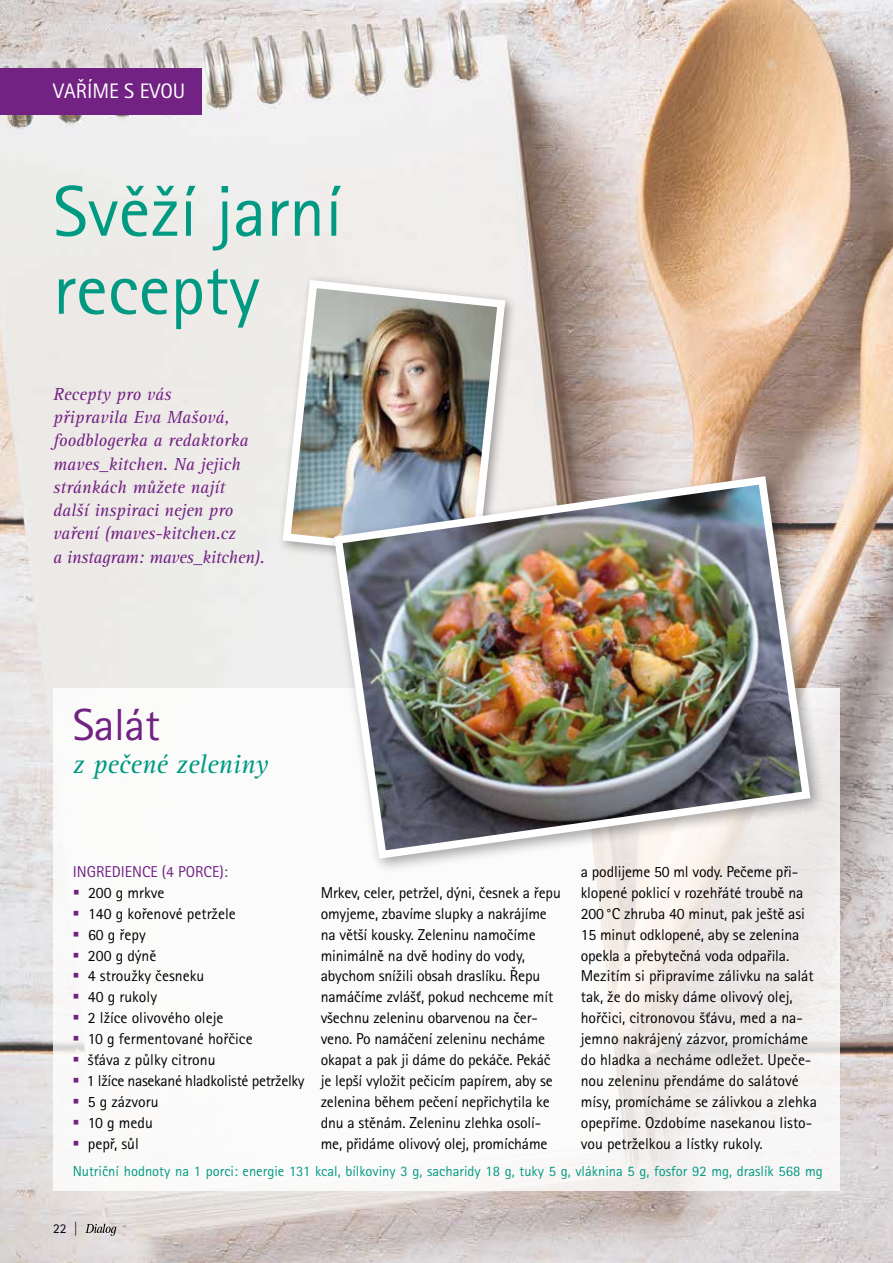
<style>
.page{position:relative;width:893px;height:1263px;background:#fff}
.page>*{position:absolute;margin:0;border:0;box-sizing:border-box;transform-origin:0 0}
.t1{font:72px/78px "Rotis Sans Serif Pro";color:#009982}
.t2{font:45px "Rotis Sans Serif Pro";letter-spacing:-.01em;color:#722283}
.t3{font:italic 27px "Rotis Serif Pro";color:#009982}
.t4{font:21px "Rotis Sans Serif Pro";color:#fff}
.t5{font:italic 18px/23.2px "Rotis Serif Pro";color:#722283}
.t6{font:15.75px/21px "Rotis Sans Serif Pro";letter-spacing:-.01em;color:#000}
.t7{font:15.75px "Rotis Sans Serif Pro";color:#722283}
.t8{font:14.55px "Rotis Sans Serif Pro";color:#009982}
.t9{font:13.5px "Rotis Sans Serif Pro";color:#000}
</style>
<div class="page">
<img style="left:0;top:0;width:893px;height:1263px">
<div style="left:0;top:68px;width:201px;height:46px;background:#722283"></div>
<svg style="left:53px;top:688px;width:787px;height:503px"></svg>
<div style="left:277px;top:275px;width:241px;height:299px;background:#eeedeb"></div>
<img style="left:281px;top:278px;width:228px;height:276px">
<div style="left:327px;top:469px;width:499px;height:405px;background:#000;opacity:.35"></div>
<img style="left:330px;top:472px;width:485px;height:391px">
<svg style="left:85px;top:1224px;width:31px;height:12px"></svg>
<svg style="left:74px;top:890px;width:5px;height:4px"></svg>
<svg style="left:74px;top:910px;width:5px;height:5px"></svg>
<svg style="left:74px;top:931px;width:5px;height:5px"></svg>
<svg style="left:74px;top:952px;width:5px;height:5px"></svg>
<svg style="left:74px;top:973px;width:4px;height:5px"></svg>
<svg style="left:74px;top:994px;width:4px;height:5px"></svg>
<svg style="left:74px;top:1015px;width:4px;height:5px"></svg>
<svg style="left:74px;top:1036px;width:4px;height:5px"></svg>
<svg style="left:74px;top:1057px;width:4px;height:5px"></svg>
<svg style="left:74px;top:1078px;width:4px;height:5px"></svg>
<svg style="left:74px;top:1099px;width:4px;height:4px"></svg>
<svg style="left:74px;top:1120px;width:4px;height:4px"></svg>
<svg style="left:74px;top:1141px;width:4px;height:4px"></svg>
<h3 class="t4" style="left:53px;top:79px;width:134px">VAŘÍME S EVOU</h3>
<h1 class="t1" style="left:53px;top:173px;width:291px">Svěží jarní recepty</h1>
<p class="t5" style="left:53px;top:383px;width:213px">Recepty pro vás<br>připravila Eva Mašová, foodblogerka a redaktorka maves_kitchen. Na jejich stránkách můžete najít další inspiraci nejen pro vaření (maves-kitchen.cz<br>a instagram: maves_kitchen).</p>
<h2 class="t2" style="left:73px;top:699px;width:89px">Salát</h2>
<h3 class="t3" style="left:73px;top:748px;width:197px">z pečené zeleniny</h3>
<p class="t7" style="left:73px;top:862px;width:157px">INGREDIENCE (4 PORCE):</p>
<p class="t6" style="left:87px;top:882px;width:219px">200 g mrkve<br>140 g kořenové petržele<br>60 g řepy<br>200 g dýně<br>4 stroužky česneku<br>40 g rukoly<br>2 lžíce olivového oleje<br>10 g fermentované hořčice<br>šťáva z půlky citronu<br>1 lžíce nasekané hladkolisté petrželky<br>5 g zázvoru<br>10 g medu<br>pepř, sůl</p>
<p class="t6" style="left:321px;top:882px;width:242px">Mrkev, celer, petržel, dýni, česnek a řepu omyjeme, zbavíme slupky a nakrájíme na větší kousky. Zeleninu namočíme minimálně na dvě hodiny do vody, abychom snížili obsah draslíku. Řepu namáčíme zvlášť, pokud nechceme mít všechnu zeleninu obarvenou na čer&shy;veno. Po namáčení zeleninu necháme okapat a pak ji dáme do pekáče. Pekáč je lepší vyložit pečicím papírem, aby se zelenina během pečení nepřichytila ke dnu a stěnám. Zeleninu zlehka osolí&shy;me, přidáme olivový olej, promícháme</p>
<p class="t6" style="left:581px;top:861px;width:238px">a podlijeme 50 ml vody. Pečeme při&shy;klopené poklicí v rozehřáté troubě na 200°C zhruba 40 minut, pak ještě asi 15 minut odklopené, aby se zelenina opekla a přebytečná voda odpařila.<br>Mezitím si připravíme zálivku na salát tak, že do misky dáme olivový olej, hořčici, citronovou šťávu, med a na&shy;jemno nakrájený zázvor, promícháme do hladka a necháme odležet. Upeče&shy;nou zeleninu přendáme do salátové mísy, promícháme se zálivkou a zlehka opepříme. Ozdobíme nasekanou listo&shy;vou petrželkou a lístky rukoly.</p>
<p class="t8" style="left:73px;top:1163px;width:752px">Nutriční hodnoty na 1 porci: energie 131 kcal, bílkoviny 3 g, sacharidy 18 g, tuky 5 g, vláknina 5 g, fosfor 92 mg, draslík 568 mg</p>
<p class="t9" style="left:53px;top:1220px;width:26px">22 |</p>
</div>
